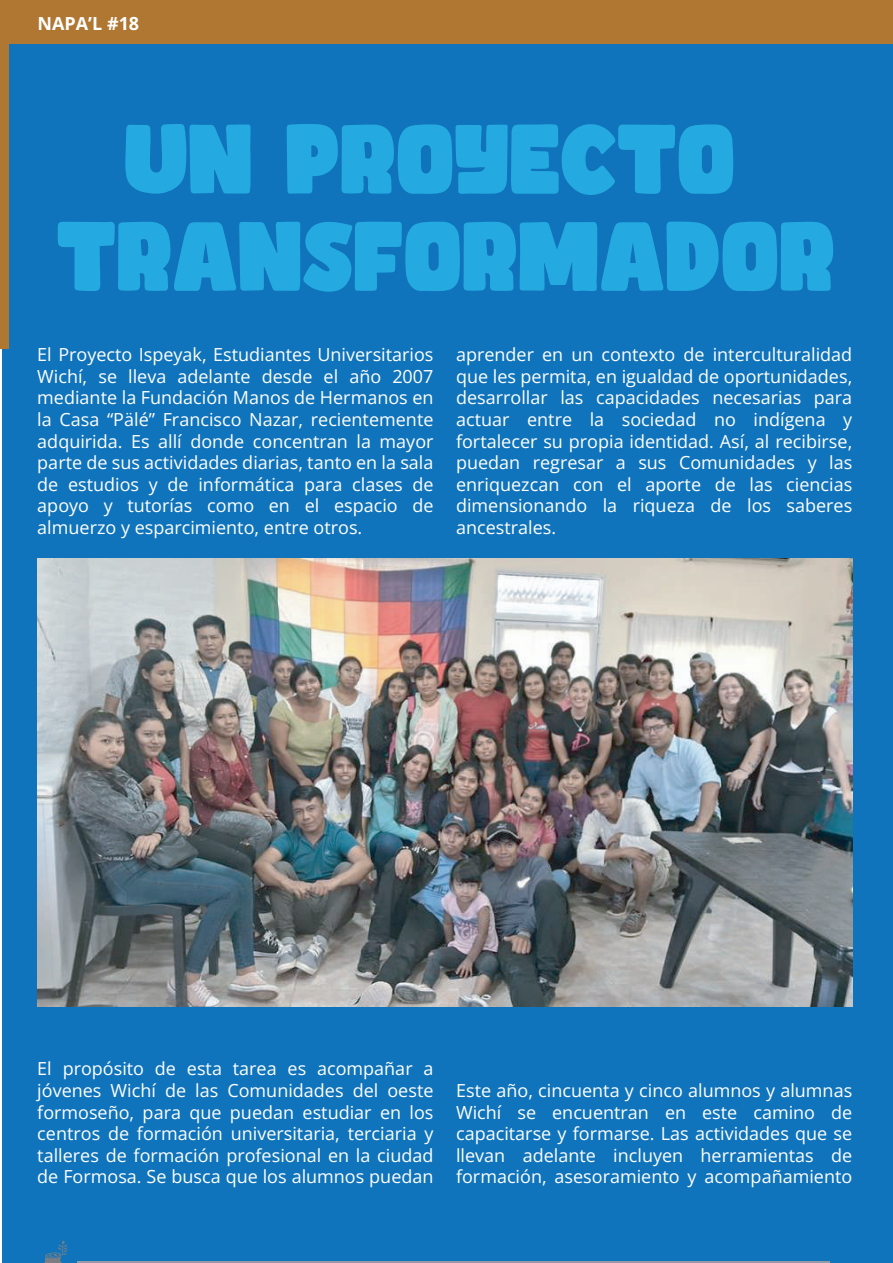
<style>
.page{position:relative;width:893px;height:1263px;background:#fff}
.page>*{position:absolute;margin:0;border:0;box-sizing:border-box;transform-origin:0 0}
.t1{font:81px/97.2px "Comicy";color:#24aae1;text-align:center}
.t2{font:18px/21.6px "Open Sans";color:#fff;text-align:justify}
.t3{font:700 18px "Open Sans";color:#fff}
</style>
<div class="page">
<div style="left:2px;top:0;width:891px;height:1263px;background:#1074bc"></div>
<img style="left:37px;top:559px;width:815px;height:447px">
<svg style="left:44px;top:1240px;width:24px;height:23px"></svg>
<hr style="left:77px;top:1261px;width:753px;height:2px;background:#969aa2">
<div style="left:0;top:0;width:893px;height:43px;background:#b07732"></div>
<div style="left:0;top:35px;width:9px;height:314px;background:#b07732"></div>
<p class="t3" style="left:37px;top:11px;width:103px">NAPA’L #18</p>
<p class="t3" style="left:43px;top:17px;width:103px">NAPA’L #16</p>
<h1 class="t1" style="left:56px;top:117px;width:780px">UN PROYECTO<br>TRANSFORMADOR</h1>
<p class="t2" style="left:37px;top:343px;width:398px">El Proyecto Ispeyak, Estudiantes Universitarios Wichí, se lleva adelante desde el año 2007 mediante la Fundación Manos de Hermanos en la Casa “Pälé” Francisco Nazar, recientemente adquirida. Es allí donde concentran la mayor parte de sus actividades diarias, tanto en la sala de estudios y de informática para clases de apoyo y tutorías como en el espacio de almuerzo y esparcimiento, entre otros.</p>
<p class="t2" style="left:456px;top:343px;width:398px">aprender en un contexto de interculturalidad que les permita, en igualdad de oportunidades, desarrollar las capacidades necesarias para actuar entre la sociedad no indígena y fortalecer su propia identidad. Así, al recibirse, puedan regresar a sus Comunidades y las enriquezcan con el aporte de las ciencias dimensionando la riqueza de los saberes ancestrales.</p>
<p class="t2" style="left:37px;top:1057px;width:398px">El propósito de esta tarea es acompañar a jóvenes Wichí de las Comunidades del oeste formoseño, para que puedan estudiar en los centros de formación universitaria, terciaria y talleres de formación profesional en la ciudad de Formosa. Se busca que los alumnos puedan</p>
<p class="t2" style="left:456px;top:1079px;width:398px">Este año, cincuenta y cinco alumnos y alumnas Wichí se encuentran en este camino de capacitarse y formarse. Las actividades que se llevan adelante incluyen herramientas de formación, asesoramiento y acompañamiento</p>
</div>
